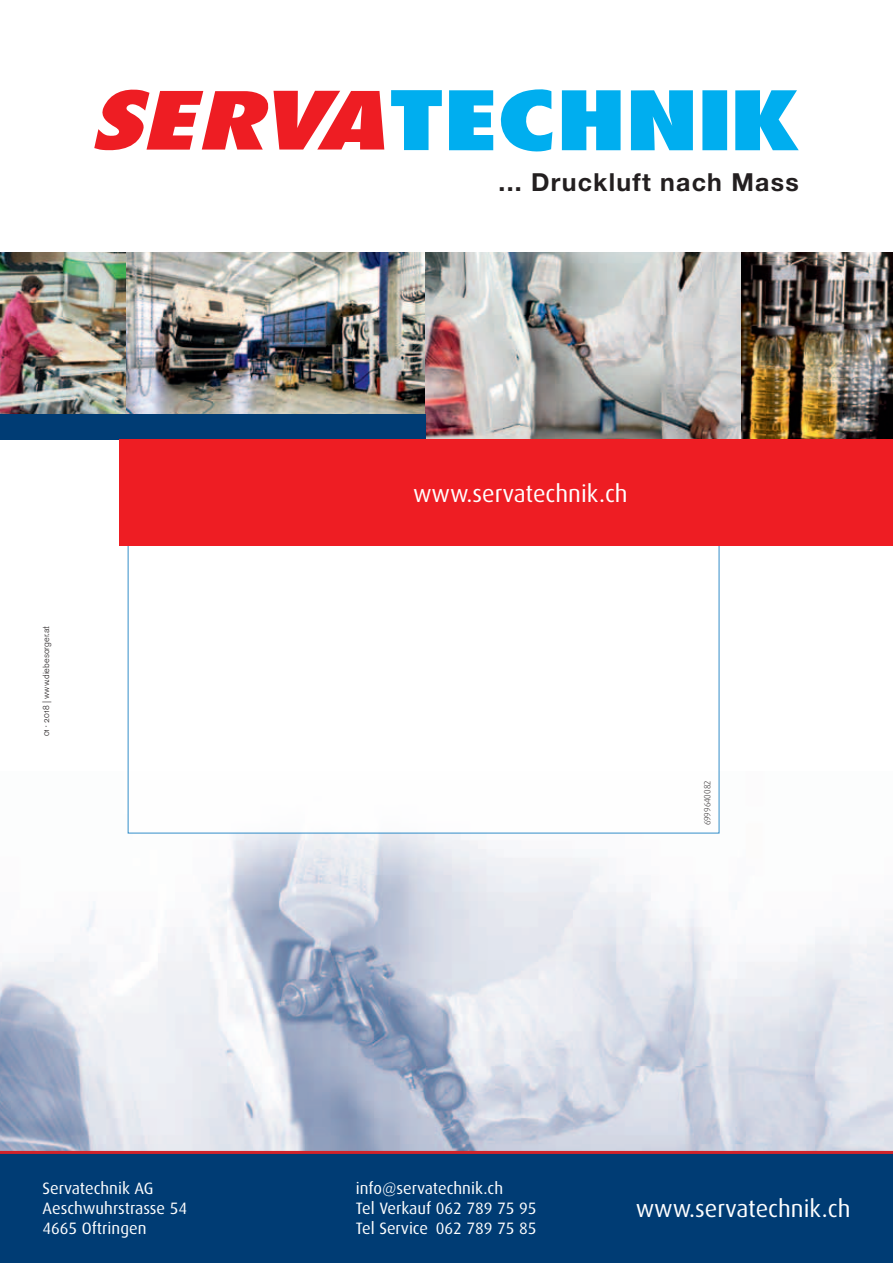
<style>
.page{position:relative;width:893px;height:1263px;background:#fff}
.page>*{position:absolute;margin:0;border:0;box-sizing:border-box;transform-origin:0 0}
.t1{font:700 24.9px "Helvetica Neue";letter-spacing:.05em;color:#231f20}
.t2{font:24px "Dax";color:#fff}
.t3{font:16.5px/19.8px "Dax";color:#fff}
.t4{font:9px "Akzidenz Grotesk BE Light Os F";color:#231f20}
.t5{font:300 9px "Dax Pro";color:#231f20}
</style>
<div class="page">
<img style="left:0;top:772px;width:893px;height:379px">
<div style="left:128px;top:495px;width:591px;height:338px;background:#fff"></div>
<img style="left:740px;top:252px;width:153px;height:187px">
<img style="left:0;top:252px;width:740px;height:187px">
<div style="left:0;top:414px;width:426px;height:25px;background:#003c74"></div>
<svg style="left:391px;top:89px;width:408px;height:63px"></svg>
<svg style="left:94px;top:89px;width:290px;height:62px"></svg>
<div style="left:0;top:1152px;width:893px;height:111px;background:#003c74"></div>
<hr style="left:0;top:1151px;width:893px;height:3px;background:#d1232a">
<div style="left:119px;top:439px;width:774px;height:107px;background:#ee1d23"></div>
<p class="t4" style="left:41px;top:736px;width:112px;rotate:-90deg">01 · 2018 | www.diebesorger.at</p>
<p class="t3" style="left:43px;top:1179px;width:146px">Servatechnik AG<br>Aeschwuhrstrasse 54<br>4665 Oftringen</p>
<h1 class="t1" style="left:498px;top:167px;width:302px">... Druckluft nach Mass</h1>
<h2 class="t2" style="left:413px;top:480px;width:216px">www.servatechnik.ch</h2>
<p class="t5" style="left:702px;top:825px;width:46px;rotate:-90deg">6999640082</p>
<p class="t3" style="left:356px;top:1179px;width:182px">info@servatechnik.ch<br>Tel Verkauf 062 789 75 95<br>Tel Service 062 789 75 85</p>
<h2 class="t2" style="left:636px;top:1195px;width:216px">www.servatechnik.ch</h2>
</div>
